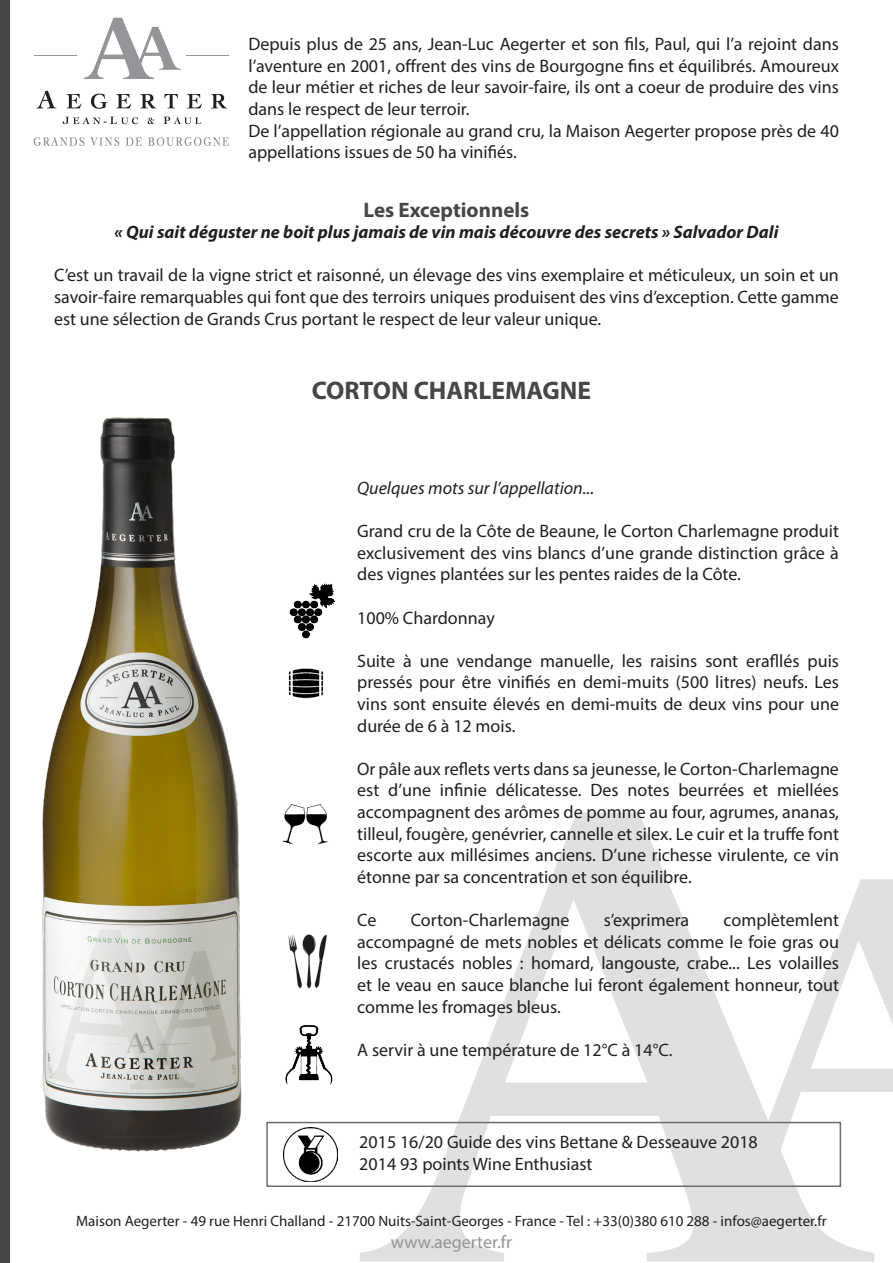
<style>
.page{position:relative;width:893px;height:1263px;background:#fff}
.page>*{position:absolute;margin:0;border:0;box-sizing:border-box;transform-origin:0 0}
.t1{font:700 25.5px "Myriad Pro";color:#454647}
.t2{font:700 21px "Myriad Pro";color:#454647}
.t3{font:18px/21.6px "Myriad Pro";color:#231f20;text-align:justify}
.t4{font:italic 700 18px "Myriad Pro";color:#231f20}
.t5{font:italic 18px "Myriad Pro";color:#231f20}
.t6{font:18px "Myriad Pro";color:#939598}
.t7{font:15px "Myriad Pro";color:#231f20}
</style>
<div class="page">
<svg style="left:360px;top:813px;width:533px;height:448px"></svg>
<svg style="left:63px;top:117px;width:76px;height:7px"></svg>
<svg style="left:148px;top:118px;width:7px;height:6px"></svg>
<svg style="left:164px;top:117px;width:37px;height:7px"></svg>
<svg style="left:37px;top:90px;width:19px;height:18px"></svg>
<svg style="left:67px;top:94px;width:15px;height:14px"></svg>
<svg style="left:91px;top:94px;width:17px;height:15px"></svg>
<svg style="left:116px;top:94px;width:15px;height:14px"></svg>
<svg style="left:140px;top:94px;width:16px;height:14px"></svg>
<svg style="left:164px;top:94px;width:14px;height:14px"></svg>
<svg style="left:187px;top:94px;width:15px;height:14px"></svg>
<svg style="left:211px;top:94px;width:16px;height:14px"></svg>
<svg style="left:34px;top:137px;width:85px;height:9px"></svg>
<svg style="left:126px;top:137px;width:16px;height:9px"></svg>
<svg style="left:148px;top:137px;width:81px;height:9px"></svg>
<svg style="left:84px;top:18px;width:97px;height:61px"></svg>
<hr style="left:186px;top:55px;width:43px;height:1px;background:#939598">
<hr style="left:34px;top:55px;width:42px;height:1px;background:#939598">
<img style="left:42px;top:417px;width:200px;height:735px">
<img style="left:288px;top:934px;width:39px;height:55px">
<img style="left:289px;top:583px;width:47px;height:56px">
<img style="left:285px;top:1025px;width:48px;height:60px">
<img style="left:282px;top:804px;width:47px;height:41px">
<div style="left:0;top:0;width:10px;height:1263px;background:#454647"></div>
<img style="left:288px;top:668px;width:36px;height:31px">
<img style="left:284px;top:1127px;width:54px;height:54px">
<div style="left:266px;top:1122px;width:575px;height:65px;border:2px solid #6c6d70"></div>
<p class="t3" style="left:248px;top:33px;width:592px">Depuis plus de 25 ans, Jean-Luc Aegerter et son fils, Paul, qui l’a rejoint dans l’aventure en 2001, offrent des vins de Bourgogne fins et équilibrés. Amoureux de leur métier et riches de leur savoir-faire, ils ont a coeur de produire des vins dans le respect de leur terroir.</p>
<p class="t3" style="left:248px;top:120px;width:592px">De l’appellation régionale au grand cru, la Maison Aegerter propose près de 40 appellations issues de 50 ha vinifiés.</p>
<p class="t2" style="left:364px;top:196px;width:167px">Les Exceptionnels</p>
<p class="t4" style="left:115px;top:220px;width:665px">« Qui sait déguster ne boit plus jamais de vin mais découvre des secrets » Salvador Dali</p>
<p class="t3" style="left:54px;top:264px;width:786px">C’est un travail de la vigne strict et raisonné, un élevage des vins exemplaire et méticuleux, un soin et un savoir-faire remarquables qui font que des terroirs uniques produisent des vins d’exception. Cette gamme est une sélection de Grands Crus portant le respect de leur valeur unique.</p>
<p class="t1" style="left:312px;top:373px;width:281px">CORTON CHARLEMAGNE</p>
<p class="t5" style="left:357px;top:477px;width:239px">Quelques mots sur l’appellation...</p>
<p class="t3" style="left:357px;top:520px;width:483px">Grand cru de la Côte de Beaune, le Corton Charlemagne produit exclusivement des vins blancs d’une grande distinction grâce à des vignes plantées sur les pentes raides de la Côte.</p>
<p class="t3" style="left:357px;top:606px;width:139px">100% Chardonnay</p>
<p class="t3" style="left:357px;top:650px;width:483px">Suite à une vendange manuelle, les raisins sont erafllés puis pressés pour être vinifiés en demi-muits (500 litres) neufs. Les vins sont ensuite élevés en demi-muits de deux vins pour une durée de 6 à 12 mois.</p>
<p class="t3" style="left:357px;top:758px;width:483px">Or pâle aux reflets verts dans sa jeunesse, le Corton-Charlemagne est d’une infinie délicatesse. Des notes beurrées et miellées accompagnent des arômes de pomme au four, agrumes, ananas, tilleul, fougère, genévrier, cannelle et silex. Le cuir et la truffe font escorte aux millésimes anciens. D’une richesse virulente, ce vin étonne par sa concentration et son équilibre.</p>
<p class="t3" style="left:357px;top:909px;width:21px">Ce</p>
<p class="t3" style="left:411px;top:909px;width:160px">Corton-Charlemagne</p>
<p class="t3" style="left:604px;top:909px;width:87px">s’exprimera</p>
<p class="t3" style="left:357px;top:909px;width:483px;text-indent:366px">complètemlent accompagné de mets nobles et délicats comme le foie gras ou les crustacés nobles : homard, langouste, crabe... Les volailles et le veau en sauce blanche lui feront également honneur, tout comme les fromages bleus.</p>
<p class="t3" style="left:357px;top:1038px;width:317px">A servir à une température de 12°C à 14°C.</p>
<p class="t3" style="left:359px;top:1131px;width:400px">2015 16/20 Guide des vins Bettane &amp; Desseauve 2018</p>
<p class="t3" style="left:359px;top:1152px;width:235px">2014 93 points Wine Enthusiast</p>
<p class="t7" style="left:76px;top:1212px;width:752px">Maison Aegerter - 49 rue Henri Challand - 21700 Nuits-Saint-Georges - France - Tel : +33(0)380 610 288 - infos@aegerter.fr</p>
<p class="t6" style="left:391px;top:1231px;width:122px">www.aegerter.fr</p>
</div>
